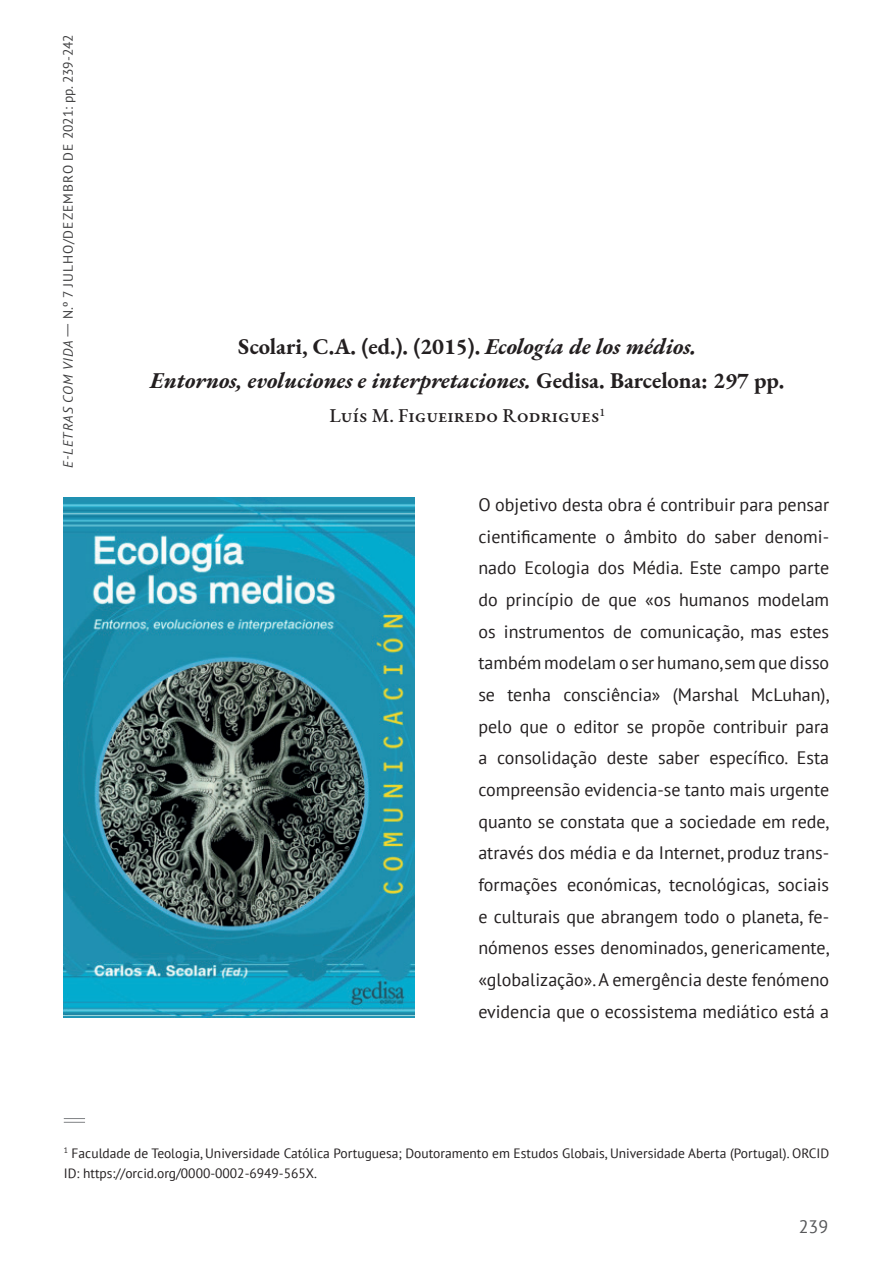
<style>
.page{position:relative;width:893px;height:1263px;background:#fff}
.page>*{position:absolute;margin:0;border:0;box-sizing:border-box;transform-origin:0 0}
.titulos_artigo{font:italic 700 22.5px/33.8px "EB Garamond";color:#231f20;text-align:center}
.autores{font:500 19.5px "EB Garamond";color:#231f20}
.texto{font:18px/31.7px "PT Sans";color:#231f20;text-align:justify}
.t1{font:18px "PT Sans";color:#57585a}
.rodape{font:13.5px/20.2px "PT Sans";color:#231f20}
.texto-2{font:13.5px "PT Sans";letter-spacing:.08em;color:#3e3e3f}
.s1{font-style:italic}
.s2{font-family:"Constantia"}
.s3{font-style:normal}
</style>
<div class="page">
<svg style="left:64px;top:1118px;width:21px;height:5px"></svg>
<img style="left:64px;top:497px;width:350px;height:521px">
<p class="texto-2" style="left:59px;top:468px;width:435px;rotate:-90deg"><span class="s1">E-LETRAS COM VIDA</span> <span class="s2">—</span> N.º 7 JULHO/DEZEMBRO DE 2021: pp. 239-242</p>
<p class="titulos_artigo" style="left:151px;top:330px;width:635px"><span class="s3">Scolari, C.A. (ed.). (2015).</span> Ecología de los médios.<br>Entornos, evoluciones e interpretaciones. <span class="s3">Gedisa. Barcelona: 297 pp.</span></p>
<p class="autores" style="left:330px;top:403px;width:277px">Luís M. Figueiredo Rodrigues<sup>1</sup></p>
<p class="texto" style="left:478px;top:488px;width:352px">O objetivo desta obra é contribuir para pensar cientificamente o âmbito do saber denomi&shy;nado Ecologia dos Média. Este campo parte do princípio de que «os humanos modelam os instrumentos de comunicação, mas estes também modelam o ser humano, sem que disso se tenha consciência» (Marshal McLuhan), pelo que o editor se propõe contribuir para a consolidação deste saber específico. Esta compreensão evidencia-se tanto mais urgente quanto se constata que a sociedade em rede, através dos média e da Internet, produz trans&shy;formações económicas, tecnológicas, sociais e culturais que abrangem todo o planeta, fe&shy;nómenos esses denominados, genericamente, «globalização». A emergência deste fenómeno evidencia que o ecossistema mediático está a</p>
<p class="rodape" style="left:64px;top:1142px;width:767px"><sup>1</sup> Faculdade de Teologia, Universidade Católica Portuguesa; Doutoramento em Estudos Globais, Universidade Aberta (Portugal). ORCID<br>ID: https://orcid.org/0000-0002-6949-565X.</p>
<p class="t1" style="left:799px;top:1215px;width:31px">239</p>
</div>
